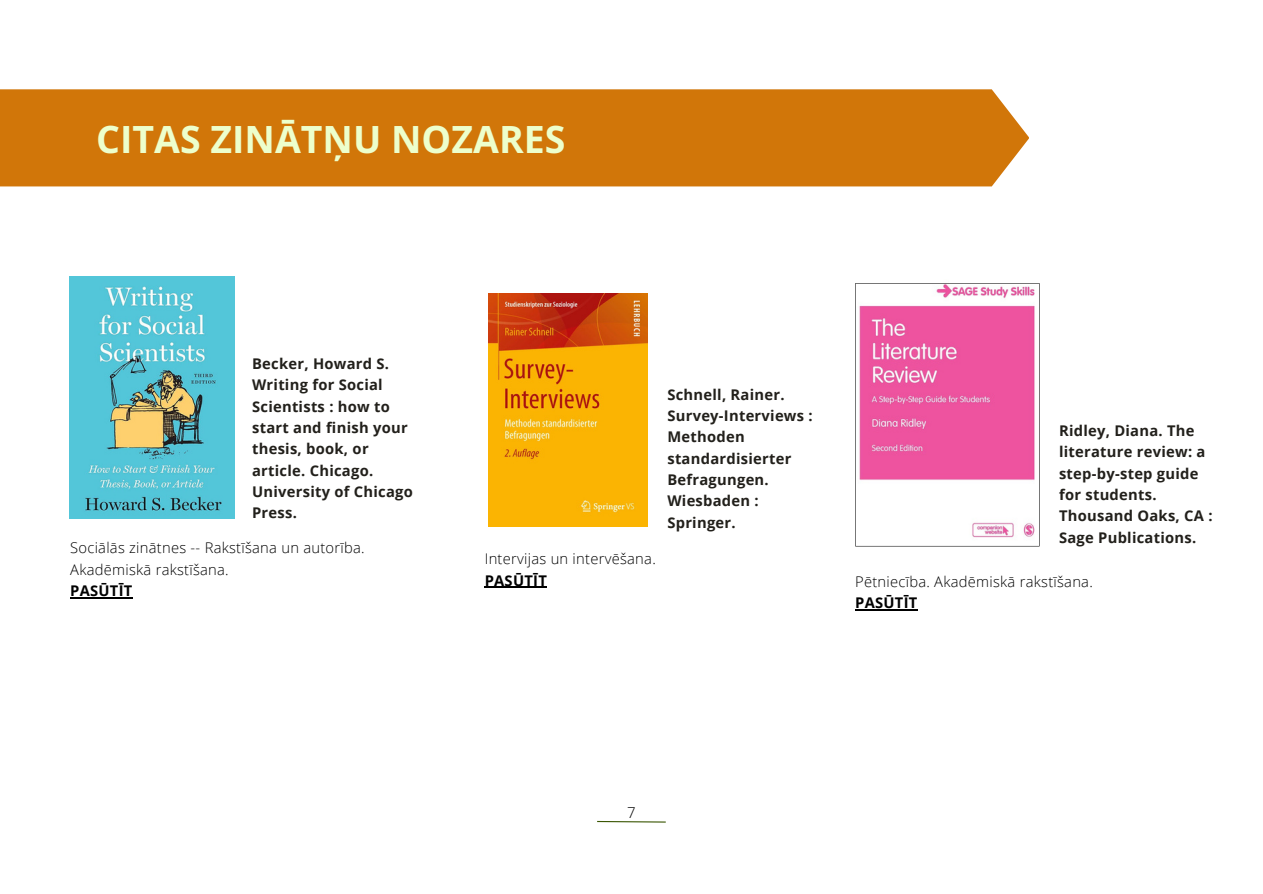
<style>
.page{position:relative;width:1263px;height:894px;background:#fff}
.page>*{position:absolute;margin:0;border:0;box-sizing:border-box;transform-origin:0 0}
.t1{font:700 37.5px "Open Sans";color:#edffcc}
.t2{font:300 15px "Open Sans";color:#000}
.t3{font:700 14.7px/21.3px "Open Sans";letter-spacing:.02em;color:#22201b}
.t4{font:300 14.7px/21.3px "Open Sans";letter-spacing:.02em;color:#000}
.t5{font:700 14.7px "Open Sans";letter-spacing:.02em;color:#000}
</style>
<div class="page">
<img style="left:1039px;top:283px;width:1px;height:258px">
<svg style="left:597px;top:820px;width:69px;height:3px"></svg>
<div style="left:0;top:89px;width:1029px;height:97px;background:#d17609"></div>
<hr style="left:855px;top:609px;width:63px;height:1px;background:#000">
<hr style="left:70px;top:597px;width:63px;height:1px;background:#000">
<img style="left:70px;top:277px;width:165px;height:241px">
<hr style="left:485px;top:586px;width:62px;height:1px;background:#000">
<img style="left:488px;top:293px;width:160px;height:233px">
<svg style="left:855px;top:283px;width:184px;height:263px;fill:#ee539f"></svg>
<p class="t1" style="left:96px;top:112px;width:471px">CITAS ZINĀTŅU NOZARES</p>
<p class="t3" style="left:252px;top:352px;width:162px">Becker, Howard S.<br>Writing for Social<br>Scientists : how to start and finish your thesis, book, or article. Chicago.<br>University of Chicago<br>Press.</p>
<p class="t4" style="left:70px;top:537px;width:296px">Sociālās zinātnes -- Rakstīšana un autorība.<br>Akadēmiskā rakstīšana.</p>
<p class="t5" style="left:70px;top:580px;width:64px">PASŪTĪT</p>
<p class="t4" style="left:485px;top:547px;width:173px">Intervijas un intervēšana.</p>
<p class="t5" style="left:485px;top:569px;width:64px">PASŪTĪT</p>
<p class="t3" style="left:667px;top:383px;width:147px">Schnell, Rainer.<br>Survey-Interviews :<br>Methoden standardisierter<br>Befragungen.<br>Wiesbaden :<br>Springer.</p>
<p class="t3" style="left:1059px;top:419px;width:155px">Ridley, Diana. The literature review: a step-by-step guide for students.<br>Thousand Oaks, CA :<br>Sage Publications.</p>
<p class="t4" style="left:855px;top:570px;width:239px">Pētniecība. Akadēmiskā rakstīšana.</p>
<p class="t5" style="left:855px;top:592px;width:64px">PASŪTĪT</p>
<p class="t2" style="left:627px;top:801px;width:10px">7</p>
</div>
